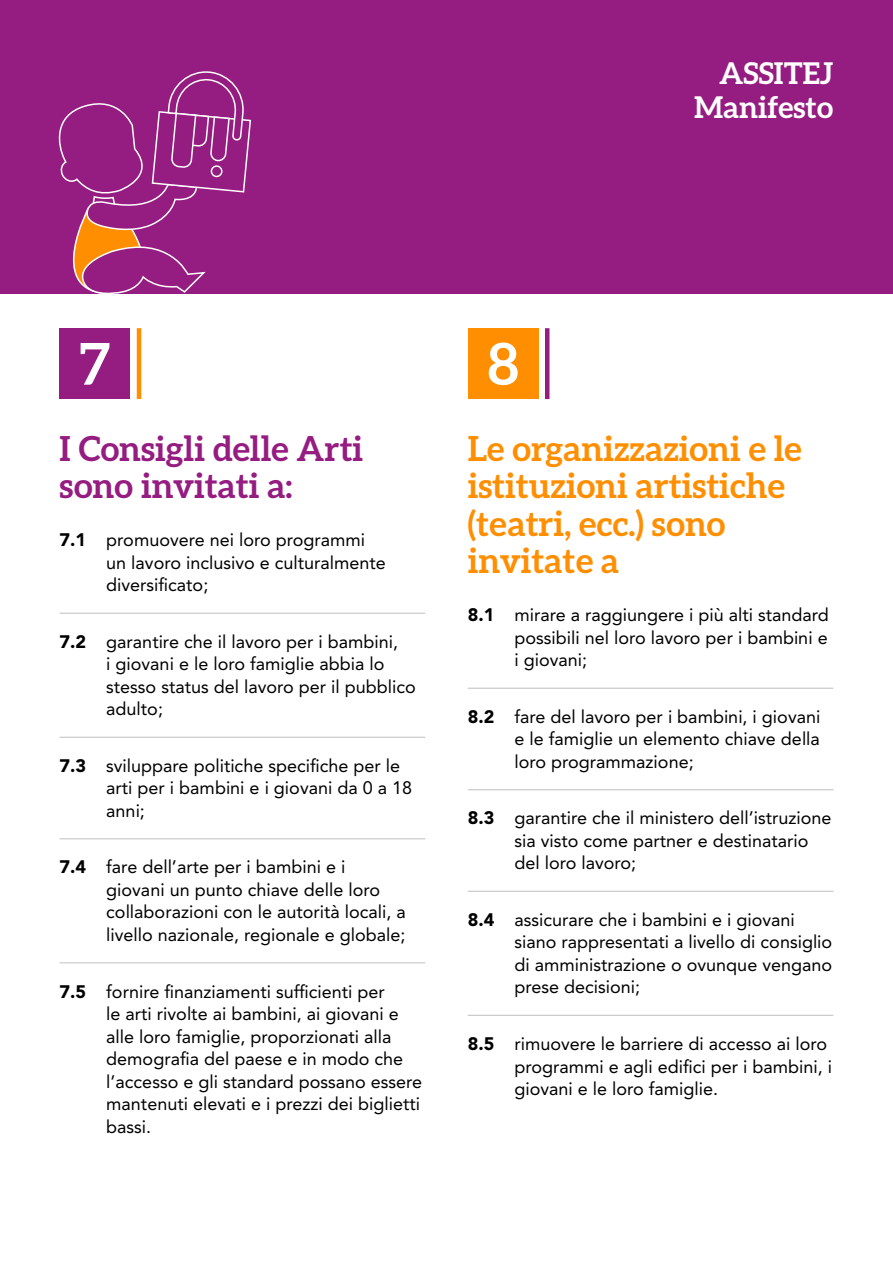
<style>
.page{position:relative;width:893px;height:1263px;background:#fff}
.page>*{position:absolute;margin:0;border:0;box-sizing:border-box;transform-origin:0 0}
.Footnote{font:700 57.75px "Aleo";color:#fff}
.Heading_Large{font:700 34.5px/37.5px "Aleo";color:#ff8e00}
.Heading_Large-2{font:700 34.5px/37.5px "Aleo";color:#951c80}
.Heading_Main{font:700 30px/34.5px "Aleo";color:#fff;text-align:right}
.t1{font:18px/22.5px "Avenir LT Std";color:#000}
.s1{font-weight:900}
</style>
<div class="page">
<div style="left:0;top:0;width:893px;height:293px;background:#951c80"></div>
<hr style="left:892px;top:0;width:1px;height:293px;background:#00b7ce">
<svg style="left:46px;top:71px;width:206px;height:223px"></svg>
<div style="left:211px;top:166px;width:11px;height:11px;background:#951c80;border-radius:50%"></div>
<div style="left:210px;top:165px;width:13px;height:12px;border:2px solid #fff;border-radius:50%"></div>
<hr style="left:60px;top:613px;width:365px;height:1px;background:#c6c6c6">
<hr style="left:60px;top:737px;width:365px;height:1px;background:#c6c6c6">
<hr style="left:60px;top:838px;width:365px;height:1px;background:#c6c6c6">
<hr style="left:60px;top:962px;width:365px;height:1px;background:#c6c6c6">
<hr style="left:468px;top:688px;width:365px;height:1px;background:#c6c6c6">
<hr style="left:468px;top:789px;width:365px;height:1px;background:#c6c6c6">
<hr style="left:468px;top:891px;width:365px;height:1px;background:#c6c6c6">
<hr style="left:468px;top:1015px;width:365px;height:1px;background:#c6c6c6">
<div style="left:60px;top:328px;width:70px;height:71px;background:#951c80"></div>
<div style="left:468px;top:328px;width:71px;height:71px;background:#ff8e00"></div>
<hr style="left:137px;top:328px;width:4px;height:71px;background:#ff8e00">
<hr style="left:545px;top:328px;width:4px;height:71px;background:#951c80">
<p class="Footnote" style="left:79px;top:331px;width:33px">7</p>
<p class="Footnote" style="left:488px;top:331px;width:32px">8</p>
<p class="Heading_Main" style="left:694px;top:55px;width:141px">ASSITEJ<br>Manifesto</p>
<p class="Heading_Large-2" style="left:60px;top:429px;width:305px">I Consigli delle Arti sono invitati a:</p>
<p class="t1" style="left:106px;top:529px;width:281px;text-indent:-47px"><span class="s1">7.1</span> promuovere nei loro programmi un lavoro inclusivo e culturalmente diversificato;</p>
<p class="t1" style="left:106px;top:630px;width:311px;text-indent:-47px"><span class="s1">7.2</span> garantire che il lavoro per i bambini,<br>i giovani e le loro famiglie abbia lo stesso status del lavoro per il pubblico adulto;</p>
<p class="t1" style="left:106px;top:754px;width:307px;text-indent:-47px"><span class="s1">7.3</span> sviluppare politiche specifiche per le arti per i bambini e i giovani da 0 a 18 anni;</p>
<p class="t1" style="left:106px;top:856px;width:301px;text-indent:-47px"><span class="s1">7.4</span> fare dell’arte per i bambini e i giovani un punto chiave delle loro collaborazioni con le autorità locali, a livello nazionale, regionale e globale;</p>
<p class="t1" style="left:106px;top:980px;width:317px;text-indent:-47px"><span class="s1">7.5</span> fornire finanziamenti sufficienti per<br>le arti rivolte ai bambini, ai giovani e alle loro famiglie, proporzionati alla demografia del paese e in modo che l’accesso e gli standard possano essere mantenuti elevati e i prezzi dei biglietti bassi.</p>
<p class="Heading_Large" style="left:468px;top:429px;width:336px">Le organizzazioni e le istituzioni artistiche (teatri, ecc.) sono invitate a</p>
<p class="t1" style="left:514px;top:604px;width:316px;text-align:justify;text-indent:-47px"><span class="s1">8.1</span> mirare a raggiungere i più alti standard possibili nel loro lavoro per i bambini e i giovani;</p>
<p class="t1" style="left:514px;top:705px;width:307px;text-align:justify;text-indent:-47px"><span class="s1">8.2</span> fare del lavoro per i bambini, i giovani e le famiglie un elemento chiave della loro programmazione;</p>
<p class="t1" style="left:514px;top:807px;width:319px;text-indent:-47px"><span class="s1">8.3</span> garantire che il ministero dell’istruzione sia visto come partner e destinatario del loro lavoro;</p>
<p class="t1" style="left:514px;top:909px;width:319px;text-indent:-47px"><span class="s1">8.4</span> assicurare che i bambini e i giovani siano rappresentati a livello di consiglio di amministrazione o ovunque vengano prese decisioni;</p>
<p class="t1" style="left:514px;top:1033px;width:319px;text-indent:-47px"><span class="s1">8.5</span> rimuovere le barriere di accesso ai loro programmi e agli edifici per i bambini, i giovani e le loro famiglie.</p>
</div>
